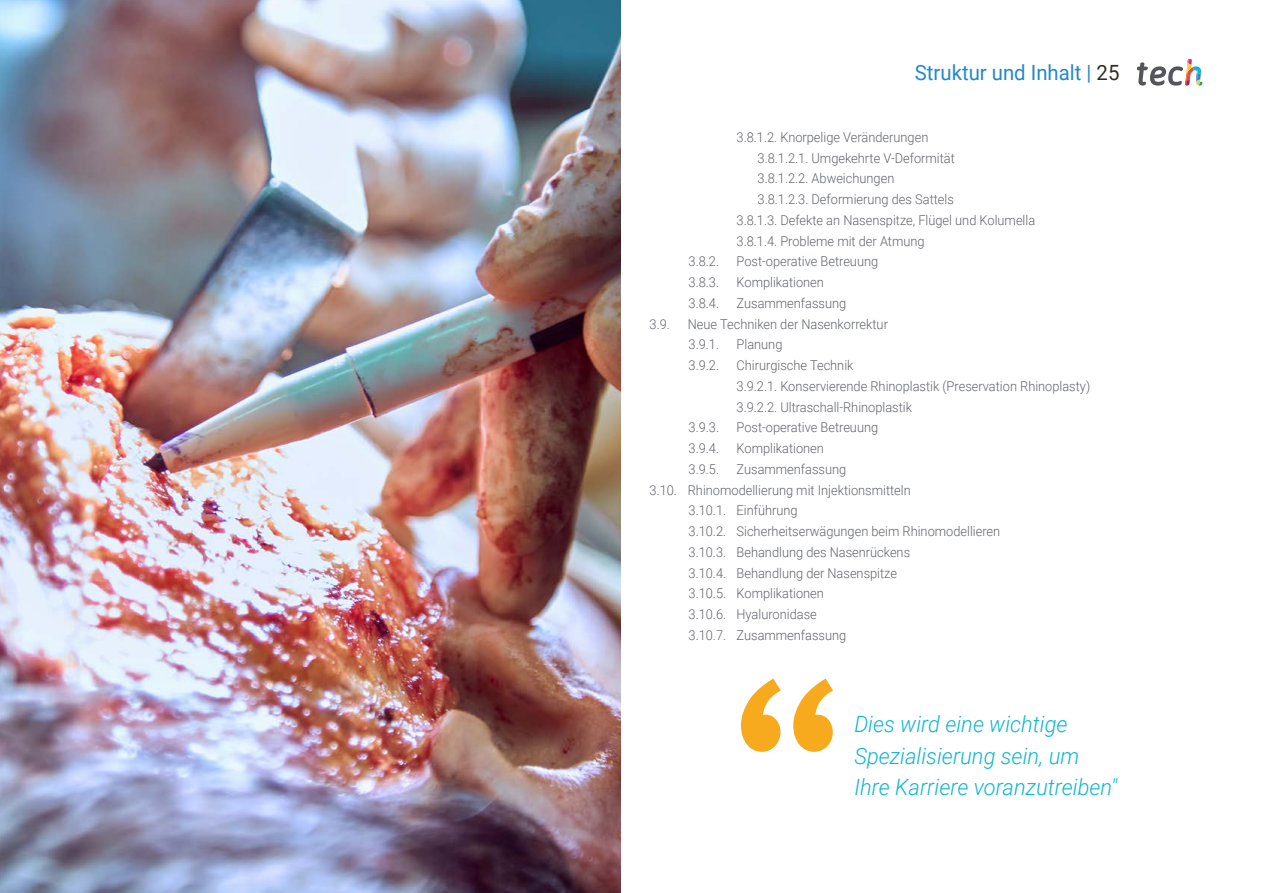
<style>
.page{position:relative;width:1263px;height:893px;background:#fff}
.page>*{position:absolute;margin:0;border:0;box-sizing:border-box;transform-origin:0 0}
.t1{font:italic 300 22.5px/31.5px "Roboto";color:#0fb6cf}
.t2{font:21px "Roboto";color:#2488c9}
.t3{font:300 13.5px/20.7px "Roboto";color:#61646a;scale:.95 1}
.s1{color:#312e20}
</style>
<div class="page">
<svg style="left:1137px;top:59px;width:65px;height:27px"></svg>
<img style="left:0;top:0;width:621px;height:893px">
<svg style="left:741px;top:679px;width:92px;height:73px"></svg>
<h2 class="t2" style="left:915px;top:57px;width:206px">Struktur und Inhalt | <span class="s1">25</span></h2>
<p class="t3" style="left:736px;top:126px;width:203px">3.8.1.2. Knorpelige Veränderungen</p>
<p class="t3" style="left:757px;top:147px;width:209px">3.8.1.2.1. Umgekehrte V-Deformität</p>
<p class="t3" style="left:757px;top:168px;width:145px">3.8.1.2.2. Abweichungen</p>
<p class="t3" style="left:757px;top:189px;width:208px">3.8.1.2.3. Deformierung des Sattels</p>
<p class="t3" style="left:736px;top:209px;width:316px">3.8.1.3. Defekte an Nasenspitze, Flügel und Kolumella</p>
<p class="t3" style="left:736px;top:230px;width:199px">3.8.1.4. Probleme mit der Atmung</p>
<p class="t3" style="left:688px;top:251px;width:34px">3.8.2.</p>
<p class="t3" style="left:736px;top:251px;width:151px">Post-operative Betreuung</p>
<p class="t3" style="left:688px;top:272px;width:34px">3.8.3.</p>
<p class="t3" style="left:736px;top:272px;width:93px">Komplikationen</p>
<p class="t3" style="left:688px;top:292px;width:34px">3.8.4.</p>
<p class="t3" style="left:736px;top:292px;width:117px">Zusammenfassung</p>
<p class="t3" style="left:649px;top:313px;width:23px">3.9.</p>
<p class="t3" style="left:688px;top:313px;width:212px">Neue Techniken der Nasenkorrektur<br>3.9.1.</p>
<p class="t3" style="left:736px;top:334px;width:50px">Planung</p>
<p class="t3" style="left:688px;top:355px;width:34px">3.9.2.</p>
<p class="t3" style="left:736px;top:355px;width:374px">Chirurgische Technik<br>3.9.2.1. Konservierende Rhinoplastik (Preservation Rhinoplasty)<br>3.9.2.2. Ultraschall-Rhinoplastik</p>
<p class="t3" style="left:688px;top:417px;width:34px">3.9.3.</p>
<p class="t3" style="left:736px;top:417px;width:151px">Post-operative Betreuung</p>
<p class="t3" style="left:688px;top:438px;width:34px">3.9.4.</p>
<p class="t3" style="left:736px;top:438px;width:93px">Komplikationen</p>
<p class="t3" style="left:688px;top:458px;width:34px">3.9.5.</p>
<p class="t3" style="left:736px;top:458px;width:117px">Zusammenfassung</p>
<p class="t3" style="left:649px;top:479px;width:276px">3.10. Rhinomodellierung mit Injektionsmitteln</p>
<p class="t3" style="left:688px;top:500px;width:116px">3.10.1. Einführung</p>
<p class="t3" style="left:688px;top:521px;width:330px">3.10.2. Sicherheitserwägungen beim Rhinomodellieren</p>
<p class="t3" style="left:688px;top:541px;width:235px">3.10.3. Behandlung des Nasenrückens</p>
<p class="t3" style="left:688px;top:562px;width:221px">3.10.4. Behandlung der Nasenspitze</p>
<p class="t3" style="left:688px;top:583px;width:144px">3.10.5. Komplikationen</p>
<p class="t3" style="left:688px;top:604px;width:137px">3.10.6. Hyaluronidase</p>
<p class="t3" style="left:688px;top:624px;width:167px">3.10.7. Zusammenfassung</p>
<h1 class="t1" style="left:854px;top:707px;width:265px">Dies wird eine wichtige<br>Spezialisierung sein, um<br>Ihre Karriere voranzutreiben"</h1>
</div>
